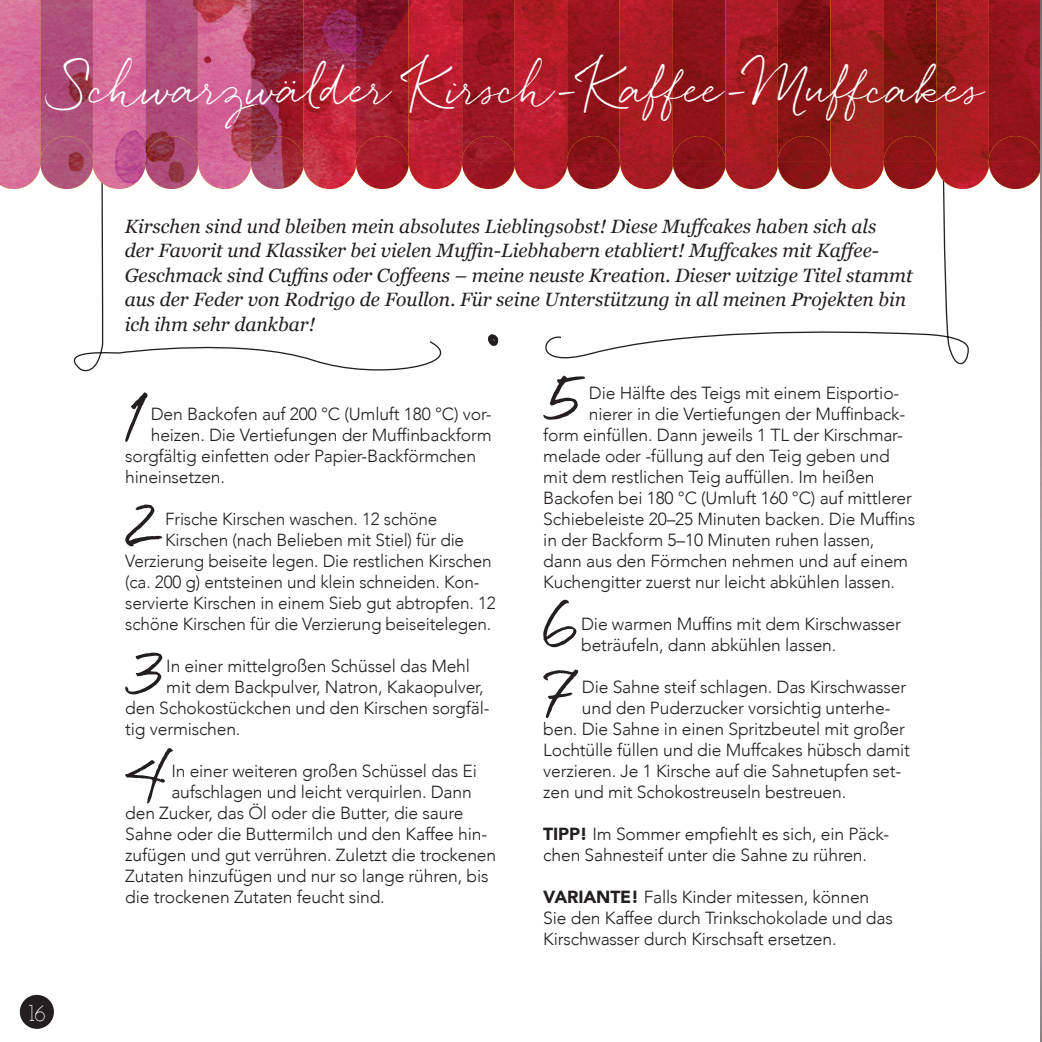
<style>
.page{position:relative;width:1042px;height:1042px;background:#fff}
.page>*{position:absolute;margin:0;border:0;box-sizing:border-box;transform-origin:0 0}
.t1{font:77.35px "Quickpen";color:#231f20}
.t2{font:47.25px "Quickpen";letter-spacing:-.02em;color:#fff;scale:.9 1}
.t3{font:300 24.5px "Josefin Slab";color:#fff;scale:.95 1}
.t4{font:italic 19.25px/24.5px "Georgia";color:#231f20}
.t5{font:300 17.5px/21px "Avenir";letter-spacing:-.01em;color:#231f20}
.s1{font-weight:900}
</style>
<div class="page">
<svg style="left:545px;top:189px;width:424px;height:176px"></svg>
<svg style="left:73px;top:189px;width:369px;height:183px"></svg>
<svg style="left:487px;top:334px;width:12px;height:12px"></svg>
<svg style="left:0;top:0;width:988px;height:189px;background:#ba384c"></svg>
<img style="left:40px;top:0;width:53px;height:189px">
<img style="left:40px;top:136px;width:53px;height:26px">
<img style="left:251px;top:0;width:53px;height:189px">
<img style="left:251px;top:136px;width:53px;height:26px">
<img style="left:145px;top:0;width:53px;height:189px">
<img style="left:145px;top:136px;width:53px;height:26px">
<img style="left:356px;top:0;width:53px;height:189px">
<img style="left:356px;top:136px;width:52px;height:26px">
<img style="left:462px;top:0;width:53px;height:189px">
<svg style="left:462px;top:162px;width:29px;height:27px"></svg>
<img style="left:462px;top:136px;width:53px;height:26px">
<img style="left:672px;top:0;width:54px;height:189px">
<img style="left:673px;top:136px;width:52px;height:26px">
<img style="left:567px;top:0;width:53px;height:189px">
<img style="left:567px;top:136px;width:53px;height:26px">
<img style="left:777px;top:0;width:53px;height:189px">
<img style="left:778px;top:136px;width:52px;height:26px">
<img style="left:883px;top:0;width:54px;height:189px">
<svg style="left:884px;top:162px;width:28px;height:27px"></svg>
<img style="left:884px;top:136px;width:52px;height:26px">
<img style="left:988px;top:0;width:53px;height:189px">
<img style="left:989px;top:136px;width:52px;height:26px">
<img style="left:1041px;top:0;width:1px;height:1042px">
<div style="left:20px;top:995px;width:34px;height:34px;background:#231f20;border-radius:50%"></div>
<h2 class="t2" style="left:57px;top:60px;width:1032px">Schwarzwälder Kirsch-Kaffee-Muffcakes</h2>
<p class="t4" style="left:125px;top:213px;width:789px">Kirschen sind und bleiben mein absolutes Lieblingsobst! Diese Muffcakes haben sich als<br>der Favorit und Klassiker bei vielen Muffin-Liebhabern etabliert! Muffcakes mit Kaffee-Geschmack sind Cuffins oder Coffeens – meine neuste Kreation. Dieser witzige Titel stammt aus der Feder von Rodrigo de Foullon. Für seine Unterstützung in all meinen Projekten bin ich ihm sehr dankbar!</p>
<h3 class="t3" style="left:29px;top:998px;width:20px">16</h3>
<h1 class="t1" style="left:117px;top:369px;width:36px">1</h1>
<p class="t5" style="left:151px;top:403px;width:342px">Den Backofen auf 200 °C (Umluft 180 °C) vor-</p>
<p class="t5" style="left:151px;top:424px;width:342px">heizen. Die Vertiefungen der Muffinbackform</p>
<p class="t5" style="left:125px;top:445px;width:352px">sorgfältig einfetten oder Papier-Backförmchen</p>
<p class="t5" style="left:125px;top:466px;width:101px">hineinsetzen.</p>
<h1 class="t1" style="left:122px;top:474px;width:46px">2</h1>
<p class="t5" style="left:165px;top:508px;width:274px">Frische Kirschen waschen. 12 schöne</p>
<p class="t5" style="left:165px;top:529px;width:300px">Kirschen (nach Belieben mit Stiel) für die</p>
<p class="t5" style="left:125px;top:550px;width:368px">Verzierung beiseite legen. Die restlichen Kirschen</p>
<p class="t5" style="left:125px;top:571px;width:356px">(ca. 200 g) entsteinen und klein schneiden. Kon-</p>
<p class="t5" style="left:125px;top:592px;width:372px">servierte Kirschen in einem Sieb gut abtropfen. 12</p>
<p class="t5" style="left:125px;top:613px;width:368px">schöne Kirschen für die Verzierung beiseitelegen.</p>
<h1 class="t1" style="left:122px;top:621px;width:47px">3</h1>
<p class="t5" style="left:166px;top:655px;width:305px">In einer mittelgroßen Schüssel das Mehl</p>
<p class="t5" style="left:166px;top:676px;width:319px">mit dem Backpulver, Natron, Kakaopulver,</p>
<p class="t5" style="left:125px;top:697px;width:366px">den Schokostückchen und den Kirschen sorgfäl-</p>
<p class="t5" style="left:125px;top:718px;width:117px">tig vermischen.</p>
<h1 class="t1" style="left:123px;top:726px;width:51px">4</h1>
<p class="t5" style="left:171px;top:760px;width:307px">In einer weiteren großen Schüssel das Ei</p>
<p class="t5" style="left:171px;top:781px;width:302px">aufschlagen und leicht verquirlen. Dann</p>
<p class="t5" style="left:125px;top:802px;width:340px">den Zucker, das Öl oder die Butter, die saure</p>
<p class="t5" style="left:125px;top:823px;width:363px">Sahne oder die Buttermilch und den Kaffee hin-</p>
<p class="t5" style="left:125px;top:844px;width:372px">zufügen und gut verrühren. Zuletzt die trockenen</p>
<p class="t5" style="left:125px;top:865px;width:365px">Zutaten hinzufügen und nur so lange rühren, bis</p>
<p class="t5" style="left:125px;top:886px;width:261px">die trockenen Zutaten feucht sind.</p>
<h1 class="t1" style="left:541px;top:348px;width:50px">5</h1>
<p class="t5" style="left:589px;top:382px;width:312px">Die Hälfte des Teigs mit einem Eisportio-</p>
<p class="t5" style="left:589px;top:403px;width:318px">nierer in die Vertiefungen der Muffinback-</p>
<p class="t5" style="left:543px;top:424px;width:361px">form einfüllen. Dann jeweils 1 TL der Kirschmar-</p>
<p class="t5" style="left:543px;top:445px;width:348px">melade oder -füllung auf den Teig geben und</p>
<p class="t5" style="left:543px;top:466px;width:333px">mit dem restlichen Teig auffüllen. Im heißen</p>
<p class="t5" style="left:543px;top:487px;width:370px">Backofen bei 180 °C (Umluft 160 °C) auf mittlerer</p>
<p class="t5" style="left:543px;top:508px;width:373px">Schiebeleiste 20–25 Minuten backen. Die Muffins</p>
<p class="t5" style="left:543px;top:529px;width:333px">in der Backform 5–10 Minuten ruhen lassen,</p>
<p class="t5" style="left:543px;top:550px;width:366px">dann aus den Förmchen nehmen und auf einem</p>
<p class="t5" style="left:543px;top:571px;width:353px">Kuchengitter zuerst nur leicht abkühlen lassen.</p>
<h1 class="t1" style="left:538px;top:579px;width:45px">6</h1>
<p class="t5" style="left:581px;top:613px;width:321px">Die warmen Muffins mit dem Kirschwasser beträufeln, dann abkühlen lassen.</p>
<h1 class="t1" style="left:533px;top:642px;width:51px">7</h1>
<p class="t5" style="left:582px;top:676px;width:326px">Die Sahne steif schlagen. Das Kirschwasser</p>
<p class="t5" style="left:582px;top:697px;width:310px">und den Puderzucker vorsichtig unterhe-</p>
<p class="t5" style="left:543px;top:718px;width:363px">ben. Die Sahne in einen Spritzbeutel mit großer</p>
<p class="t5" style="left:543px;top:739px;width:368px">Lochtülle füllen und die Muffcakes hübsch damit</p>
<p class="t5" style="left:543px;top:760px;width:359px">verzieren. Je 1 Kirsche auf die Sahnetupfen set-</p>
<p class="t5" style="left:543px;top:781px;width:304px">zen und mit Schokostreuseln bestreuen.</p>
<p class="t5" style="left:543px;top:823px;width:348px"><span class="s1">TIPP!</span> Im Sommer empfiehlt es sich, ein Päck&shy;chen Sahnesteif unter die Sahne zu rühren.</p>
<p class="t5" style="left:543px;top:886px;width:351px"><span class="s1">VARIANTE!</span> Falls Kinder mitessen, können<br>Sie den Kaffee durch Trinkschokolade und das<br>Kirsch wasser durch Kirschsaft ersetzen.</p>
</div>
